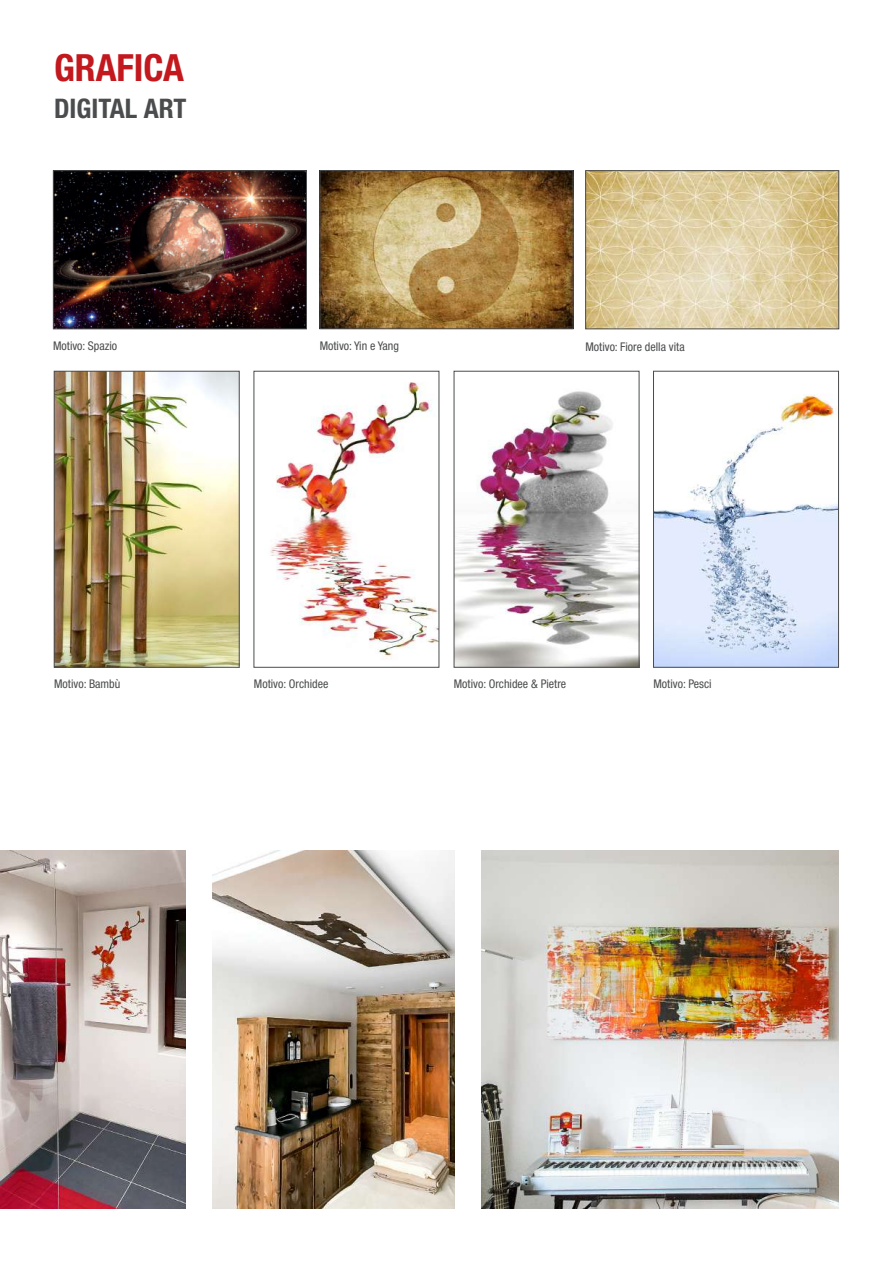
<style>
.page{position:relative;width:893px;height:1263px;background:#fff}
.page>*{position:absolute;margin:0;border:0;box-sizing:border-box;transform-origin:0 0}
.t1{font:700 condensed 37.5px "Helvetica Neue LT Std";color:#c2181e}
.t2{font:700 condensed 27px "Helvetica Neue LT Std";color:#4b4c4d}
.t3{font:condensed 12px "Helvetica Neue LT Std";color:#4b4c4d}
</style>
<div class="page">
<img style="left:322px;top:172px;width:249px;height:155px">
<div style="left:320px;top:170px;width:253px;height:159px;border:1px solid #4b4c4d"></div>
<img style="left:55px;top:172px;width:250px;height:155px">
<div style="left:53px;top:170px;width:254px;height:159px;border:1px solid #4b4c4d"></div>
<img style="left:587px;top:172px;width:250px;height:155px">
<div style="left:585px;top:170px;width:254px;height:159px;border:1px solid #4b4c4d"></div>
<img style="left:456px;top:391px;width:181px;height:274px">
<img style="left:270px;top:382px;width:167px;height:277px">
<img style="left:655px;top:394px;width:182px;height:271px">
<div style="left:653px;top:371px;width:186px;height:296px;border:1px solid #4b4c4d"></div>
<img style="left:56px;top:373px;width:181px;height:292px">
<div style="left:54px;top:371px;width:185px;height:296px;border:1px solid #4b4c4d"></div>
<img style="left:481px;top:850px;width:358px;height:359px">
<img style="left:0;top:850px;width:185px;height:359px">
<img style="left:212px;top:850px;width:242px;height:359px">
<h1 class="t1" style="left:54px;top:45px;width:131px">GRAFICA</h1>
<h2 class="t2" style="left:54px;top:92px;width:134px">DIGITAL ART</h2>
<p class="t3" style="left:53px;top:339px;width:66px">Motivo: Spazio</p>
<p class="t3" style="left:320px;top:338px;width:81px">Motivo: Yin e Yang</p>
<p class="t3" style="left:585px;top:340px;width:101px">Motivo: Fiore della vita</p>
<p class="t3" style="left:54px;top:677px;width:68px">Motivo: Bambù</p>
<p class="t3" style="left:254px;top:677px;width:76px">Motivo: Orchidee</p>
<p class="t3" style="left:454px;top:677px;width:114px">Motivo: Orchidee &amp; Pietre</p>
<p class="t3" style="left:653px;top:677px;width:60px">Motivo: Pesci</p>
</div>
